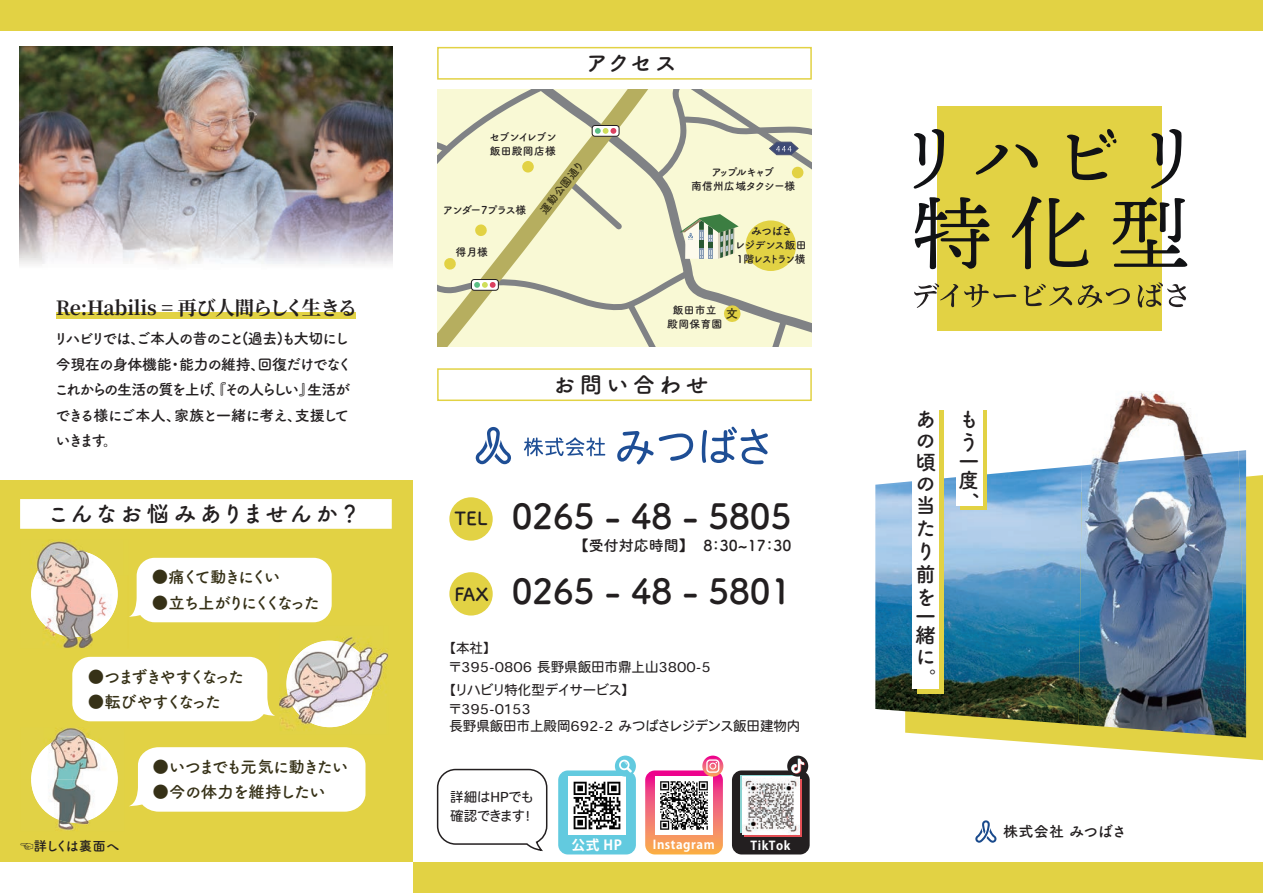
<style>
.page{position:relative;width:1263px;height:893px;background:#fff}
.page>*{position:absolute;margin:0;border:0;box-sizing:border-box;transform-origin:0 0}
.t1{font:34.5px/75.4px "Tsuku A Rd Gothic Std B";color:#231f20}
.t2{font:22.5px "Tsuku A Rd Gothic Std B";letter-spacing:.1em;color:#231f20}
.t3{font:21px/22.2px "Tsuku A Rd Gothic Std B";color:#231f20}
.t4{font:700 19.5px "Source Han Serif";letter-spacing:-.03em;color:#231f20}
.t5{font:16.5px "Tsuku A Rd Gothic Std B";letter-spacing:-.12em;color:#363117}
.t6{font:16.5px "Tsuku A Rd Gothic Std B";letter-spacing:-.19em;color:#363117}
.t7{font:16.5px "Tsuku A Rd Gothic Std B";letter-spacing:-.16em;color:#363117}
.t8{font:16.5px "Tsuku A Rd Gothic Std B";letter-spacing:-.05em;color:#363117}
.t9{font:16.5px "Tsuku A Rd Gothic Std B";letter-spacing:-.17em;color:#363117}
.t10{font:16.5px "Tsuku A Rd Gothic Std B";letter-spacing:-.14em;color:#363117}
.t11{font:15px/25.5px "Tsuku A Rd Gothic Std B";letter-spacing:-.08em;color:#231f20}
.t12{font:15px "Tsuku A Rd Gothic Std B";color:#231f20}
.t13{font:15px "Tsuku A Rd Gothic Std B";letter-spacing:-.005em;color:#231f20}
.t14{font:700 13.65px "Koz Go Pr 6 N";color:#fff}
.t15{font:13.5px/19.5px "Heisei Maru Go Std W4";color:#231f20}
.t16{font:13.5px/19.5px "Heisei Maru Go Std W4";letter-spacing:-.03em;color:#231f20}
.t17{font:13.5px "Tsuku A Rd Gothic Std B";letter-spacing:-.075em;color:#231f20}
.t18{font:700 12.15px "Koz Go Pr 6 N";letter-spacing:.045em;color:#fff}
.t19{font:10.8px/13.8px "Tsuku A Rd Gothic Std B";letter-spacing:-.055em;color:#231f20;text-align:center}
.t20{font:10.8px/13.8px "Tsuku A Rd Gothic Std B";letter-spacing:.025em;color:#231f20}
.t21{font:10.8px "Tsuku A Rd Gothic Std B";letter-spacing:-.115em;color:#231f20}
.t22{font:10.8px "Tsuku A Rd Gothic Std B";color:#363117}
.s1{font-family:"Koz Go Pr 6 N"}
.s2{font-size:12.3px;color:#363117}
.s3{font-size:18px}
</style>
<div class="page">
<div style="left:937px;top:106px;width:225px;height:224px;background:#e2d244"></div>
<svg style="left:913px;top:129px;width:31px;height:60px"></svg>
<svg style="left:975px;top:144px;width:63px;height:31px"></svg>
<svg style="left:1151px;top:129px;width:30px;height:60px"></svg>
<svg style="left:914px;top:197px;width:75px;height:72px"></svg>
<svg style="left:1011px;top:196px;width:77px;height:73px"></svg>
<svg style="left:1112px;top:197px;width:75px;height:70px"></svg>
<svg style="left:1067px;top:129px;width:50px;height:51px"></svg>
<svg style="left:914px;top:283px;width:44px;height:25px"></svg>
<svg style="left:964px;top:284px;width:52px;height:23px"></svg>
<svg style="left:1024px;top:284px;width:48px;height:22px"></svg>
<svg style="left:1078px;top:285px;width:52px;height:23px"></svg>
<svg style="left:1138px;top:282px;width:48px;height:26px"></svg>
<svg style="left:962px;top:474px;width:301px;height:287px;fill:#e2d244"></svg>
<img style="left:875px;top:450px;width:371px;height:287px">
<img style="left:1082px;top:391px;width:156px;height:60px">
<img style="left:1079px;top:451px;width:167px;height:286px">
<div style="left:917px;top:410px;width:27px;height:283px;background:#e2d244"></div>
<svg style="left:960px;top:410px;width:27px;height:100px"></svg>
<div style="left:913px;top:406px;width:26px;height:283px;background:#fff"></div>
<div style="left:956px;top:406px;width:26px;height:100px;background:#fff"></div>
<div style="left:0;top:0;width:1263px;height:31px;background:#e2d244"></div>
<div style="left:412px;top:862px;width:851px;height:31px;background:#e2d244"></div>
<svg style="left:438px;top:89px;width:373px;height:258px;background:#e8e8c2"></svg>
<div style="left:437px;top:47px;width:375px;height:33px;background:#fff;border:2px solid #e2d244"></div>
<div style="left:437px;top:368px;width:375px;height:33px;background:#fff;border:2px solid #e2d244"></div>
<div style="left:449px;top:497px;width:44px;height:44px;background:#e2d244;border-radius:50%"></div>
<div style="left:449px;top:572px;width:44px;height:43px;background:#e2d244;border-radius:50%"></div>
<div style="left:558px;top:770px;width:78px;height:84px;background:#62cadf;border-radius:10px"></div>
<img style="left:568px;top:777px;width:58px;height:57px">
<div style="left:615px;top:756px;width:21px;height:21px;background:#62cadf;border-radius:50%"></div>
<svg style="left:619px;top:760px;width:13px;height:12px"></svg>
<div style="left:732px;top:770px;width:78px;height:84px;background:#231f20;border-radius:10px"></div>
<svg style="left:740px;top:775px;width:54px;height:57px"></svg>
<div style="left:744px;top:779px;width:58px;height:57px;background:linear-gradient(to bottom,#e34f55,#e34f55)"></div>
<img style="left:742px;top:777px;width:58px;height:57px">
<div style="left:787px;top:756px;width:21px;height:21px;background:#231f20;border-radius:50%"></div>
<svg style="left:791px;top:758px;width:14px;height:16px"></svg>
<svg style="left:702px;top:756px;width:21px;height:21px"></svg>
<svg style="left:645px;top:759px;width:78px;height:95px"></svg>
<svg style="left:436px;top:768px;width:112px;height:84px"></svg>
<img style="left:19px;top:46px;width:373px;height:219px">
<img style="left:19px;top:172px;width:41px;height:93px">
<img style="left:349px;top:172px;width:44px;height:147px">
<div style="left:0;top:480px;width:413px;height:413px;background:#e2d244"></div>
<div style="left:19px;top:498px;width:374px;height:32px;background:#fff;border:2px solid #e2d244"></div>
<div style="left:0;top:862px;width:413px;height:31px;background:#fff"></div>
<svg style="left:975px;top:820px;width:21px;height:23px"></svg>
<svg style="left:475px;top:427px;width:36px;height:37px"></svg>
<svg style="left:524px;top:437px;width:81px;height:19px"></svg>
<svg style="left:617px;top:431px;width:76px;height:33px"></svg>
<svg style="left:702px;top:427px;width:66px;height:37px"></svg>
<div style="left:56px;top:312px;width:299px;height:7px;background:#e2d244"></div>
<img style="left:42px;top:541px;width:36px;height:9px">
<img style="left:56px;top:637px;width:37px;height:11px">
<img style="left:31px;top:550px;width:87px;height:87px">
<div style="left:129px;top:558px;width:203px;height:64px;background:#fff"></div>
<div style="left:72px;top:657px;width:203px;height:64px;background:#fff"></div>
<img style="left:325px;top:636px;width:63px;height:26px">
<img style="left:279px;top:695px;width:26px;height:34px">
<img style="left:373px;top:662px;width:13px;height:34px">
<img style="left:286px;top:641px;width:87px;height:86px">
<svg style="left:129px;top:747px;width:236px;height:65px;background:#fdfcf3"></svg>
<img style="left:55px;top:728px;width:34px;height:103px">
<img style="left:31px;top:736px;width:87px;height:87px">
<h3 class="t4" style="left:56px;top:297px;width:303px">Re:Habilis = 再び人間らしく生きる</h3>
<p class="t11" style="left:54px;top:325px;width:300px">リハビリでは、ご本人の昔のこと(過去)も大切にし今現在の身体機能・能力の維持、回復だけでなくこれからの生活の質を上げ、『その人らしい』生活ができる様にご本人、家族と一緒に考え、支援していきます。</p>
<h2 class="t2" style="left:47px;top:496px;width:315px">こんなお悩みありませんか？</h2>
<p class="t9" style="left:152px;top:564px;width:130px">●痛くて動きにくい</p>
<p class="t6" style="left:152px;top:590px;width:170px">●立ち上がりにくくなった</p>
<p class="t7" style="left:88px;top:664px;width:158px">●つまずきやすくなった</p>
<p class="t10" style="left:88px;top:689px;width:135px">●転びやすくなった</p>
<p class="t17" style="left:20px;top:835px;width:101px"><span class="s1">☜</span>詳しくは裏面へ</p>
<p class="t5" style="left:153px;top:753px;width:197px">●いつまでも元気に動きたい</p>
<p class="t8" style="left:153px;top:779px;width:175px">●今の体力を維持したい</p>
<h2 class="t2" style="left:586px;top:45px;width:93px">アクセス</h2>
<p class="t19" style="left:489px;top:129px;width:69px;text-align:left">セブンイレブン飯田殿岡店様</p>
<p class="t21" style="left:443px;top:201px;width:85px">アンダー7プラス様</p>
<p class="t19" style="left:456px;top:244px;width:33px">得月様</p>
<p class="t22" style="left:536px;top:207px;width:66px;rotate:-52deg">運動公園通り</p>
<p class="t19" style="left:691px;top:165px;width:106px">アップルキャブ<br>南信州広域タクシー様</p>
<p class="t19" style="left:734px;top:224px;width:74px">みつばさ<br>レジデンス飯田<br>1階レストラン横</p>
<p class="t20" style="left:667px;top:302px;width:72px;text-indent:6px">飯田市立 <span class="s2">文</span>殿岡保育園</p>
<h2 class="t2" style="left:553px;top:367px;width:157px">お問い合わせ</h2>
<h1 class="t1" style="left:455px;top:476px;width:338px"><span class="s3">TEL</span> 0265 - 48 - 5805<br><span class="s3">FAX</span> 0265 - 48 - 5801</h1>
<p class="t15" style="left:449px;top:638px;width:264px;text-indent:-6px">【本社】<br>〒395-0806 長野県飯田市鼎上山3800-5</p>
<p class="t15" style="left:449px;top:680px;width:188px;text-indent:-6px">【リハビリ特化型デイサービス】〒395-0153</p>
<p class="t15" style="left:449px;top:716px;width:352px">長野県飯田市上殿岡692-2 みつばさレジデンス飯田建物内</p>
<p class="t12" style="left:574px;top:534px;width:219px">【受付対応時間】　8：30~17：30</p>
<p class="t16" style="left:450px;top:787px;width:86px">詳細はHPでも確認できます！</p>
<p class="t14" style="left:571px;top:838px;width:52px">公式 HP</p>
<p class="t18" style="left:653px;top:837px;width:63px">Instagram</p>
<p class="t18" style="left:750px;top:839px;width:42px">TikTok</p>
<h3 class="t3" style="left:915px;top:407px;width:22px">あの頃の当たり前を</h3>
<h3 class="t3" style="left:915px;top:605px;width:21px;line-height:19px">一緒</h3>
<h3 class="t3" style="left:915px;top:644px;width:21px;line-height:22.8px">に。</h3>
<h3 class="t3" style="left:958px;top:406px;width:18px;line-height:23.2px">もう</h3>
<h3 class="t3" style="left:958px;top:450px;width:21px;line-height:19px">一度</h3>
<h3 class="t3" style="left:958px;top:491px;width:21px">、</h3>
<p class="t13" style="left:1003px;top:820px;width:125px">株式会社 みつばさ</p>
</div>
